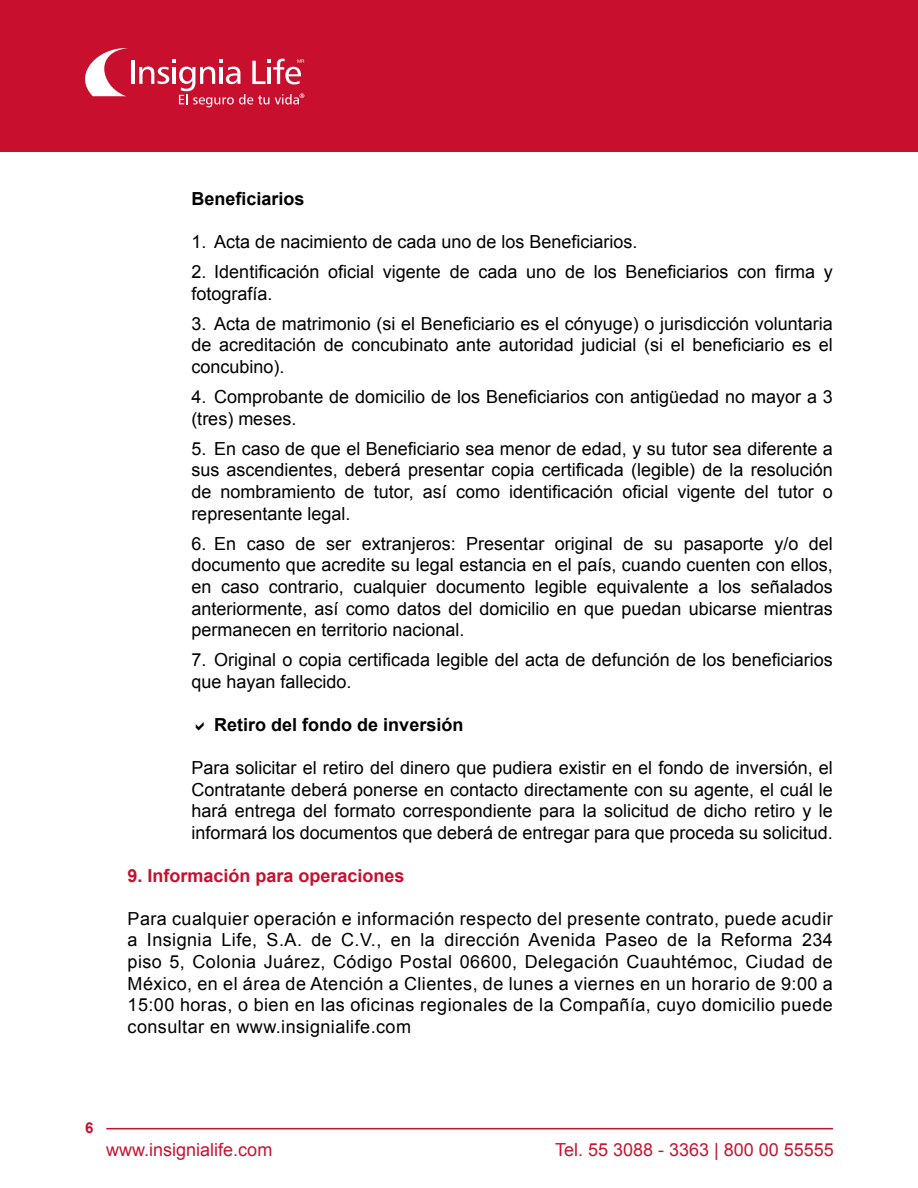
<style>
.page{position:relative;width:918px;height:1188px;background:#fff}
.page>*{position:absolute;margin:0;border:0;box-sizing:border-box;transform-origin:0 0}
.t1{font:18px/21.6px "Arial";color:#000;text-align:justify}
.t2{font:18px "Arial";color:#c91430}
.t3{font:700 18px "Arial";color:#000}
.t4{font:700 18px "Arial";color:#c8102e}
.t5{font:700 15px "Arial";color:#c8102e}
</style>
<div class="page">
<div style="left:0;top:0;width:918px;height:152px;background:#c8102e"></div>
<svg style="left:85px;top:48px;width:43px;height:48px"></svg>
<hr style="left:131px;top:61px;width:3px;height:23px;background:#fff">
<svg style="left:139px;top:59px;width:165px;height:48px"></svg>
<hr style="left:106px;top:1128px;width:727px;height:1px;background:#c8102e">
<p class="t3" style="left:191px;top:187px;width:115px">Beneficiarios</p>
<p class="t1" style="left:191px;top:231px;width:448px">1. Acta de nacimiento de cada uno de los Beneficiarios.</p>
<p class="t1" style="left:191px;top:261px;width:643px">2. Identificación oficial vigente de cada uno de los Beneficiarios con firma y fotografía.</p>
<p class="t1" style="left:191px;top:313px;width:643px">3. Acta de matrimonio (si el Beneficiario es el cónyuge) o jurisdicción voluntaria de acreditación de concubinato ante autoridad judicial (si el beneficiario es el concubino).</p>
<p class="t1" style="left:191px;top:386px;width:643px">4. Comprobante de domicilio de los Beneficiarios con antigüedad no mayor a 3 (tres) meses.</p>
<p class="t1" style="left:191px;top:438px;width:643px">5. En caso de que el Beneficiario sea menor de edad, y su tutor sea diferente a sus ascendientes, deberá presentar copia certificada (legible) de la resolución de nombramiento de tutor, así como identificación oficial vigente del tutor o representante legal.</p>
<p class="t1" style="left:191px;top:533px;width:643px">6. En caso de ser extranjeros: Presentar original de su pasaporte y/o del documento que acredite su legal estancia en el país, cuando cuenten con ellos, en caso contrario, cualquier documento legible equivalente a los señalados anteriormente, así como datos del domicilio en que puedan ubicarse mientras permanecen en territorio nacional.</p>
<p class="t1" style="left:191px;top:649px;width:643px">7. Original o copia certificada legible del acta de defunción de los beneficiarios que hayan fallecido.</p>
<p class="t3" style="left:214px;top:713px;width:251px">Retiro del fondo de inversión</p>
<p class="t1" style="left:191px;top:757px;width:643px">Para solicitar el retiro del dinero que pudiera existir en el fondo de inversión, el Contratante deberá ponerse en contacto directamente con su agente, el cuál le hará entrega del formato correspondiente para la solicitud de dicho retiro y le informará los documentos que deberá de entregar para que proceda su solicitud.</p>
<p class="t4" style="left:128px;top:864px;width:279px">9. Información para operaciones</p>
<p class="t1" style="left:128px;top:908px;width:707px">Para cualquier operación e información respecto del presente contrato, puede acudir a Insignia Life, S.A. de C.V., en la dirección Avenida Paseo de la Reforma 234 piso 5, Colonia Juárez, Código Postal 06600, Delegación Cuauhtémoc, Ciudad de México, en el área de Atención a Clientes, de lunes a viernes en un horario de 9:00 a 15:00 horas, o bien en las oficinas regionales de la Compañía, cuyo domicilio puede consultar en www.insignialife.com</p>
<p class="t5" style="left:85px;top:1118px;width:10px">6</p>
<p class="t2" style="left:106px;top:1138px;width:168px">www.insignialife.com</p>
<p class="t2" style="left:555px;top:1138px;width:280px">Tel. 55 3088 - 3363 | 800 00 55555</p>
</div>
